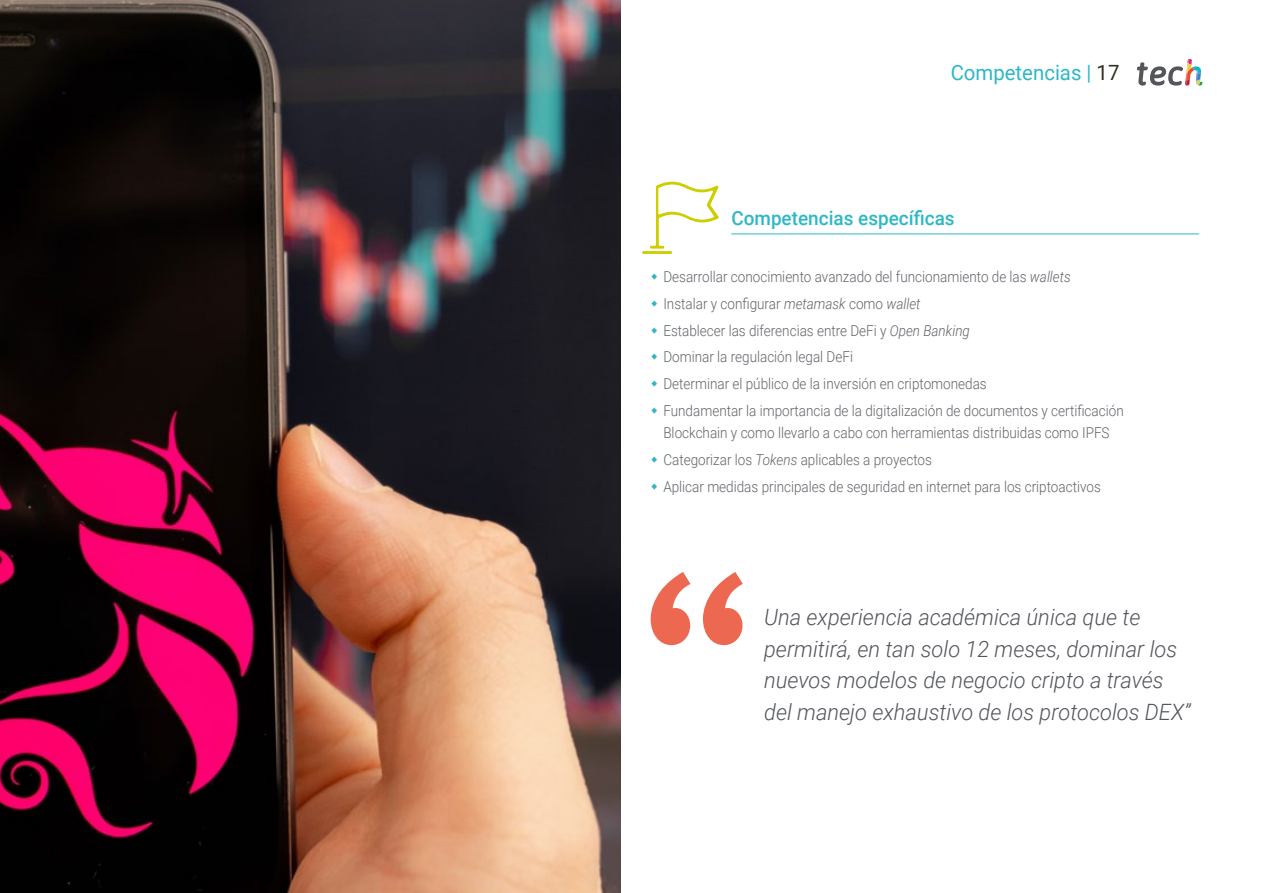
<style>
.page{position:relative;width:1263px;height:893px;background:#fff}
.page>*{position:absolute;margin:0;border:0;box-sizing:border-box;transform-origin:0 0}
.t1{font:italic 300 22.5px/31.5px "Roboto";color:#52555b}
.t2{font:21px "Roboto";color:#2db8c5}
.t3{font:500 19.5px "Roboto";color:#2db8c5}
.t4{font:300 15px/26.7px "Roboto";color:#61646a;scale:.9 1}
.s1{color:#312e20}
.s2{font-style:italic}
</style>
<div class="page">
<hr style="left:731px;top:234px;width:468px;height:1px;background:#2db8c5">
<hr style="left:642px;top:251px;width:30px;height:3px;background:#cdce00">
<svg style="left:650px;top:182px;width:69px;height:67px"></svg>
<svg style="left:1137px;top:59px;width:65px;height:27px"></svg>
<img style="left:0;top:0;width:621px;height:893px">
<svg style="left:651px;top:572px;width:92px;height:73px"></svg>
<h2 class="t2" style="left:951px;top:57px;width:170px">Competencias | <span class="s1">17</span></h2>
<h3 class="t3" style="left:731px;top:205px;width:225px">Competencias específicas</h3>
<p class="t4" style="left:663px;top:263px;width:513px">Desarrollar conocimiento avanzado del funcionamiento de las <span class="s2">wallets<br></span>Instalar y configurar <span class="s2">metamask</span> como <span class="s2">wallet<br></span>Establecer las diferencias entre DeFi y <span class="s2">Open Banking<br></span>Dominar la regulación legal DeFi<br>Determinar el público de la inversión en criptomonedas<br>Fundamentar la importancia de la digitalización de documentos y certificación</p>
<p class="t4" style="left:663px;top:419px;width:497px">Blockchain y como llevarlo a cabo con herramientas distribuidas como IPFS<br>Categorizar los <span class="s2">Tokens</span> aplicables a proyectos<br>Aplicar medidas principales de seguridad en internet para los criptoactivos</p>
<h1 class="t1" style="left:764px;top:601px;width:428px">Una experiencia académica única que te permitirá, en tan solo 12 meses, dominar los nuevos modelos de negocio cripto a través del manejo exhaustivo de los protocolos DEX”</h1>
</div>
